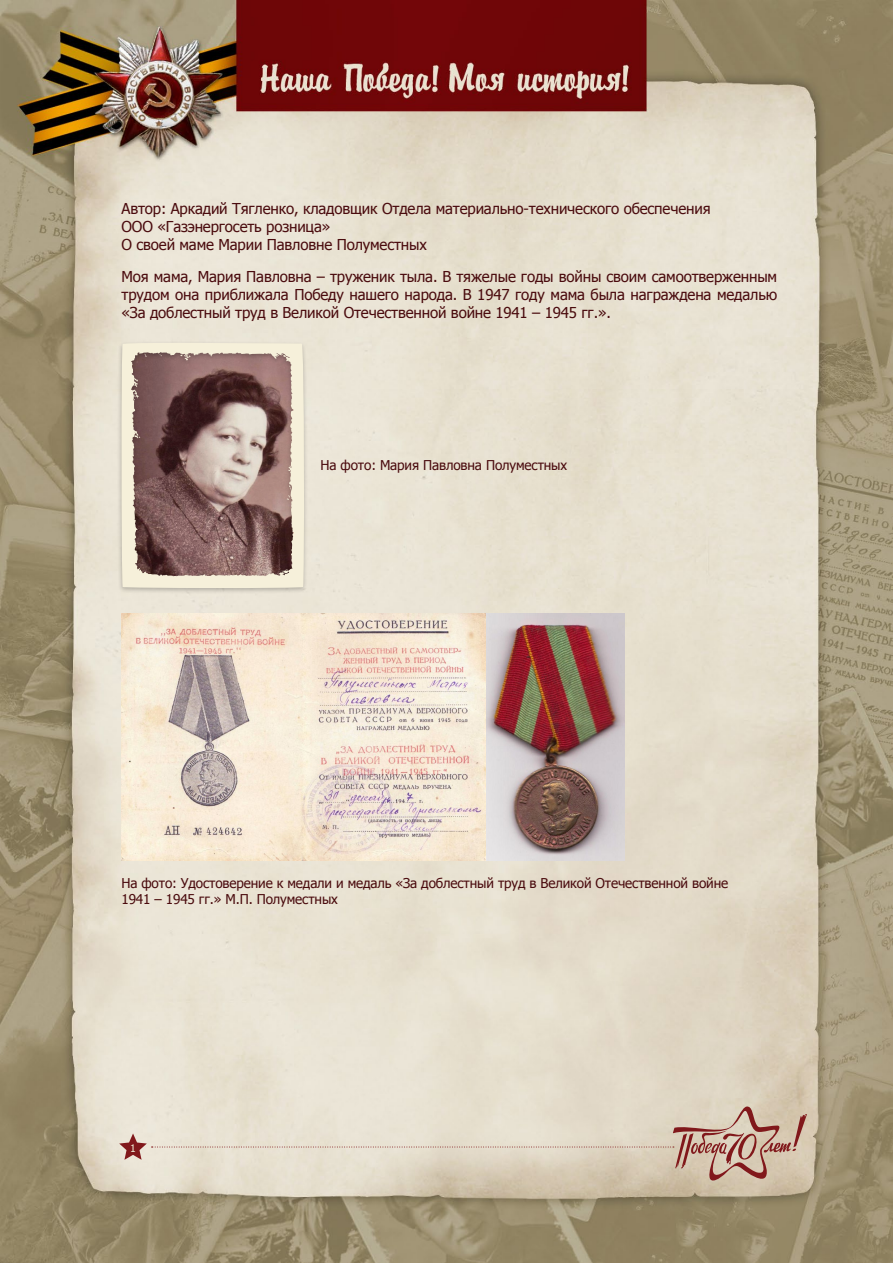
<style>
.page{position:relative;width:893px;height:1263px;background:#fff}
.page>*{position:absolute;margin:0;border:0;box-sizing:border-box;transform-origin:0 0}
.t1{font:15px/18px "Tahoma";letter-spacing:-.01em;color:#4a0b0e}
.t2{font:13.5px/16.2px "Tahoma";letter-spacing:-.01em;color:#4a0b0e}
.t3{font:10.5px "Tahoma";color:#edead3}
</style>
<div class="page">
<img style="left:0;top:0;width:893px;height:1263px">
<svg style="left:119px;top:1106px;width:688px;height:83px;background:#ddd0bf"></svg>
<img style="left:122px;top:613px;width:503px;height:248px">
<div style="left:116px;top:340px;width:192px;height:255px;background:#000;opacity:.24"></div>
<svg style="left:121px;top:342px;width:184px;height:247px;background:#9e857d"></svg>
<p class="t1" style="left:122px;top:199px;width:591px">Автор: Аркадий Тягленко, кладовщик Отдела материально-технического обеспечения<br>ООО «Газэнергосеть розница»<br>О своей маме Марии Павловне Полуместных</p>
<p class="t1" style="left:122px;top:266px;width:657px;text-align:justify">Моя мама, Мария Павловна – труженик тыла. В тяжелые годы войны своим самоотверженным трудом она приближала Победу нашего народа. В 1947 году мама была награждена медалью «За доблестный труд в Великой Отечественной войне 1941 – 1945 гг.».</p>
<p class="t2" style="left:321px;top:456px;width:248px">На фото: Мария Павловна Полуместных</p>
<p class="t2" style="left:122px;top:874px;width:608px">На фото: Удостоверение к медали и медаль «За доблестный труд в Великой Отечественной войне<br>1941 – 1945 гг.» М.П. Полуместных</p>
<p class="t3" style="left:130px;top:1141px;width:7px">1</p>
</div>
